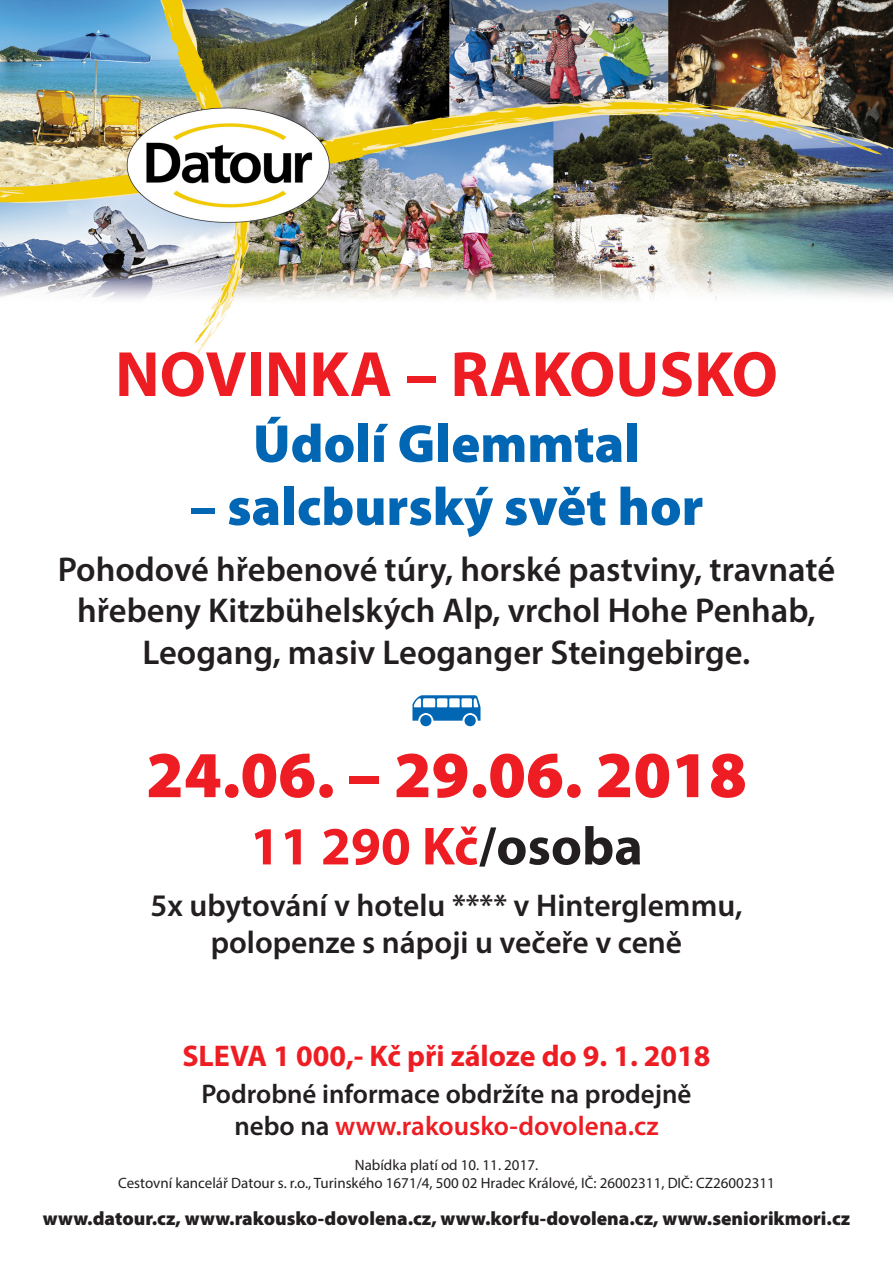
<style>
.page{position:relative;width:893px;height:1263px;background:#fff}
.page>*{position:absolute;margin:0;border:0;box-sizing:border-box;transform-origin:0 0}
.t1{font:900 66px "Myriad Pro";color:#ee1d23}
.t2{font:700 64.5px "Myriad Pro";color:#ee1d23}
.t3{font:900 54px "Myriad Pro";color:#0167b4}
.t4{font:700 54px "Myriad Pro";color:#ee1d23}
.t5{font:600 34.5px/41.4px "Myriad Pro";color:#231f20;text-align:center}
.t6{font:600 31.5px "Myriad Pro";color:#231f20}
.t7{font:700 30px "Myriad Pro";color:#ee1d23}
.t8{font:600 27px/32.4px "Myriad Pro";color:#231f20;text-align:center}
.t9{font:900 19.35px "Myriad Pro";color:#231f20}
.t10{font:15px "Myriad Pro";color:#231f20}
.s1{color:#231f20}
.s2{color:#ee1d23}
</style>
<div class="page">
<img style="left:0;top:0;width:893px;height:727px">
<svg style="left:412px;top:695px;width:68px;height:31px"></svg>
<p class="t2" style="left:115px;top:332px;width:664px">NOVINKA – RAKOUSKO</p>
<p class="t3" style="left:253px;top:408px;width:389px">Údolí Glemmtal</p>
<p class="t3" style="left:190px;top:471px;width:515px">– salcburský svět hor</p>
<p class="t5" style="left:58px;top:548px;width:779px">Pohodové hřebenové túry, horské pastviny, travnaté hřebeny Kitzbühelských Alp, vrchol Hohe Penhab,<br>Leogang, masiv Leoganger Steingebirge.</p>
<p class="t1" style="left:146px;top:731px;width:602px">24.06. – 29.06. 2018</p>
<p class="t4" style="left:250px;top:811px;width:394px">11 290 Kč<span class="s1">/osoba</span></p>
<p class="t6" style="left:150px;top:885px;width:594px">5x ubytování v hotelu **** v Hinterglemmu,</p>
<p class="t6" style="left:211px;top:923px;width:473px">polopenze s nápoji u večeře v ceně</p>
<p class="t7" style="left:182px;top:1037px;width:530px">SLEVA 1 000,- Kč při záloze do 9. 1. 2018</p>
<p class="t8" style="left:201px;top:1077px;width:492px">Podrobné informace obdržíte na prodejně nebo na <span class="s2">www.rakousko-dovolena.cz</span></p>
<p class="t10" style="left:355px;top:1156px;width:185px">Nabídka platí od 10. 11. 2017.</p>
<p class="t10" style="left:118px;top:1174px;width:658px">Cestovní kancelář Datour s. r.o., Turinského 1671/4, 500 02 Hradec Králové, IČ: 26002311, DIČ: CZ26002311</p>
<p class="t9" style="left:43px;top:1206px;width:809px">www.datour.cz, www.rakousko-dovolena.cz, www.korfu-dovolena.cz, www.seniorikmori.cz</p>
</div>
